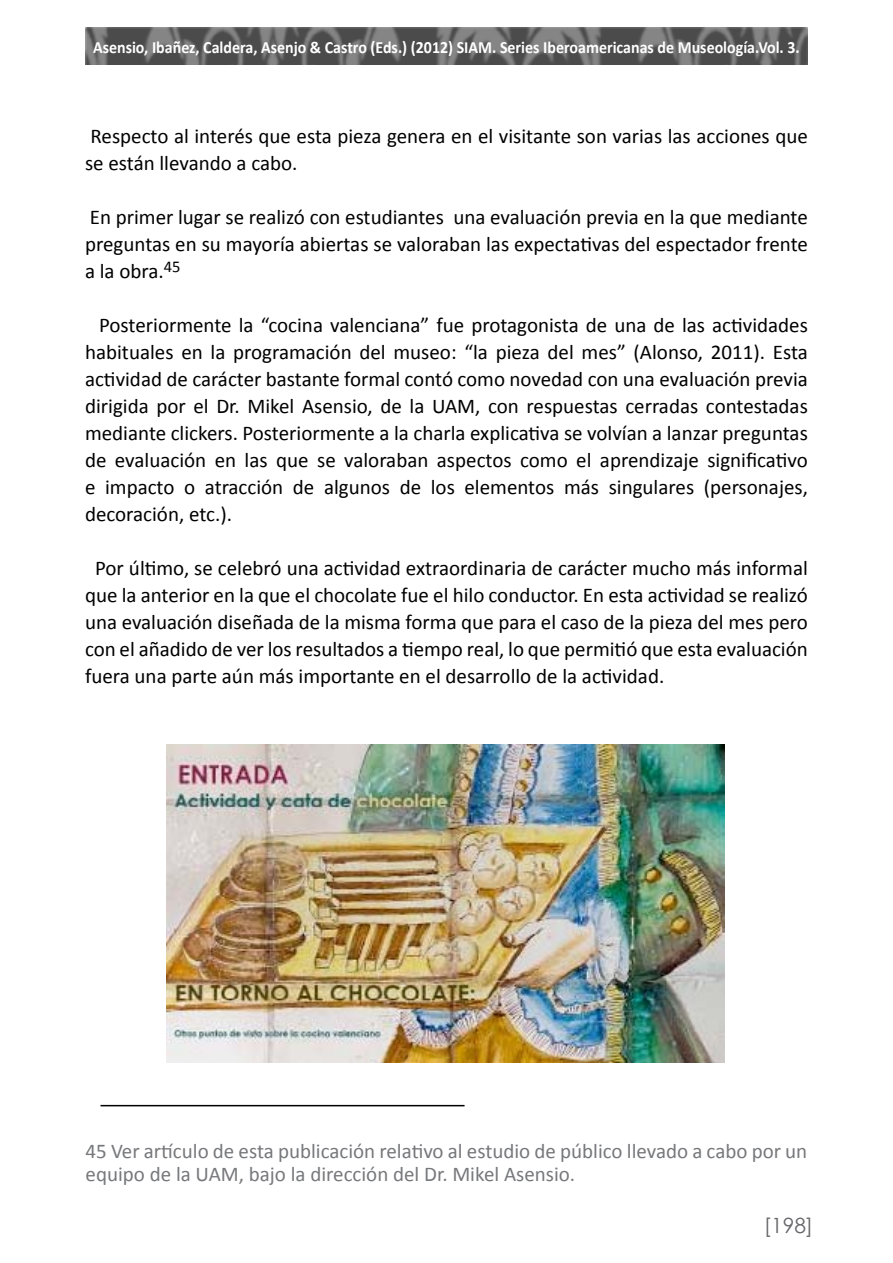
<style>
.page{position:relative;width:893px;height:1263px;background:#fff}
.page>*{position:absolute;margin:0;border:0;box-sizing:border-box;transform-origin:0 0}
.t1{font:21px/27px "Calibri";color:#000;text-align:justify}
.t2{font:21px/22.5px "Calibri";color:#77787b}
.t3{font:21px "Century Gothic";color:#66676a}
.t4{font:700 17.1px "Calibri";color:#fff;scale:.93 1}
</style>
<div class="page">
<img style="left:86px;top:27px;width:721px;height:38px">
<hr style="left:100px;top:1105px;width:365px;height:1px;background:#000">
<img style="left:167px;top:744px;width:558px;height:319px">
<p class="t4" style="left:93px;top:36px;width:761px">Asensio, Ibañez, Caldera, Asenjo &amp; Castro (Eds.) (2012) SIAM. Series Iberoamericanas de Museología.Vol. 3.</p>
<p class="t1" style="left:85px;top:123px;width:724px">Respecto al interés que esta pieza genera en el visitante son varias las acciones que se están llevando a cabo.</p>
<p class="t1" style="left:85px;top:204px;width:724px">En primer lugar se realizó con estudiantes una evaluación previa en la que mediante preguntas en su mayoría abiertas se valoraban las expectativas del espectador frente a la obra.<sup>45</sup></p>
<p class="t1" style="left:85px;top:312px;width:724px;text-indent:14px">Posteriormente la “cocina valenciana” fue protagonista de una de las actividades habituales en la programación del museo: “la pieza del mes” (Alonso, 2011). Esta actividad de carácter bastante formal contó como novedad con una evaluación previa dirigida por el Dr. Mikel Asensio, de la UAM, con respuestas cerradas contestadas mediante clickers. Posteriormente a la charla explicativa se volvían a lanzar preguntas de evaluación en las que se valoraban aspectos como el aprendizaje significativo e impacto o atracción de algunos de los elementos más singulares (personajes, decoración, etc.).</p>
<p class="t1" style="left:85px;top:555px;width:724px;text-indent:10px">Por último, se celebró una actividad extraordinaria de carácter mucho más informal que la anterior en la que el chocolate fue el hilo conductor. En esta actividad se realizó una evaluación diseñada de la misma forma que para el caso de la pieza del mes pero con el añadido de ver los resultados a tiempo real, lo que permitió que esta evaluación fuera una parte aún más importante en el desarrollo de la actividad.</p>
<p class="t2" style="left:86px;top:1140px;width:723px">45 Ver artículo de esta publicación relativo al estudio de público llevado a cabo por un equipo de la UAM, bajo la dirección del Dr. Mikel Asensio.</p>
<p class="t3" style="left:764px;top:1211px;width:51px">[198]</p>
</div>
